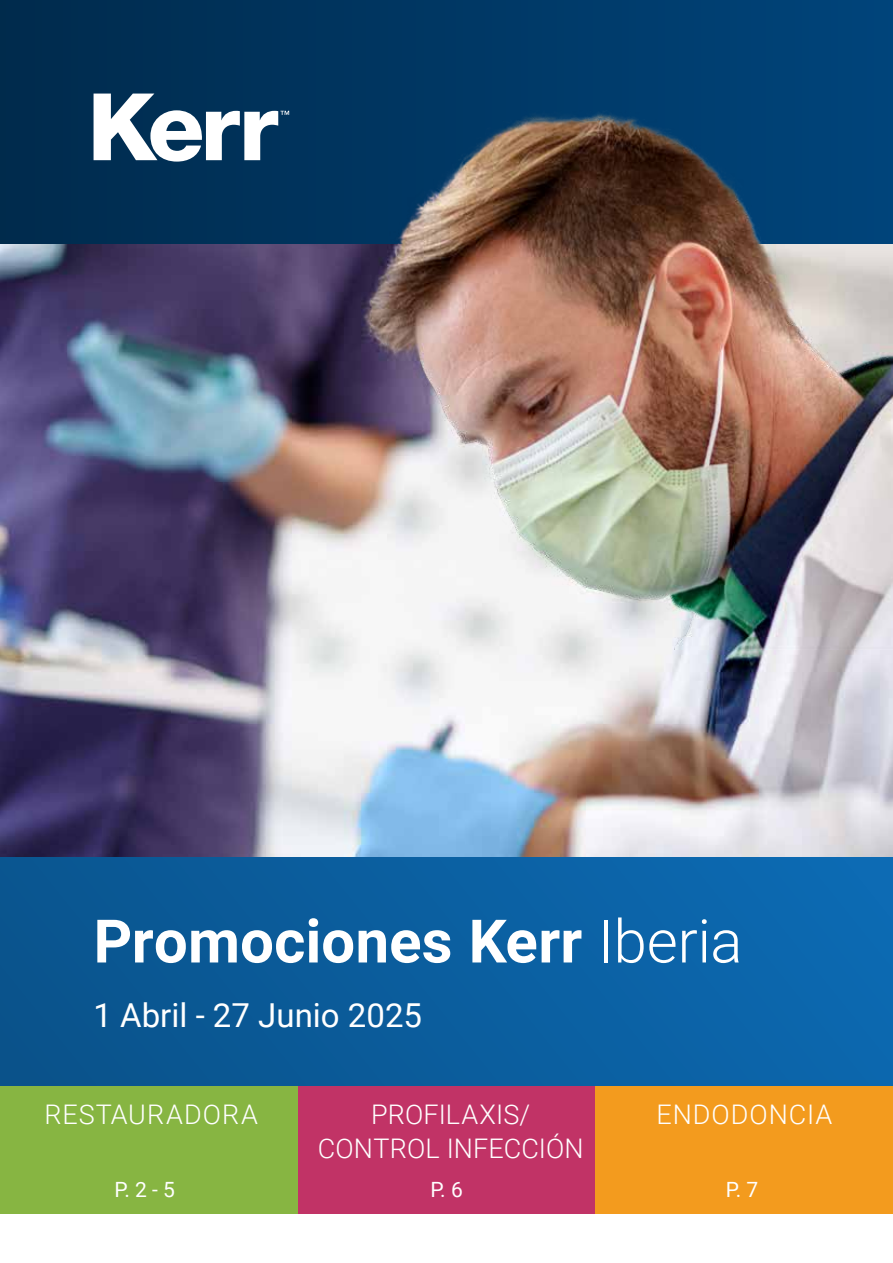
<style>
.page{position:relative;width:893px;height:1263px;background:#fff}
.page>*{position:absolute;margin:0;border:0;box-sizing:border-box;transform-origin:0 0}
.t1{font:700 60px "Roboto";color:#fff}
.t2{font:33px "Roboto";color:#fff}
.t3{font:300 27px "Roboto";letter-spacing:.015em;color:#fff}
.t4{font:300 27px "Roboto";letter-spacing:.035em;color:#fff}
.t5{font:21px "Roboto";color:#fff}
.s1{font-weight:300}
</style>
<div class="page">
<img style="left:0;top:243px;width:893px;height:614px">
<div style="left:0;top:0;width:893px;height:243px;background:#002c4f"></div>
<img style="left:132px;top:0;width:761px;height:649px">
<div style="left:0;top:857px;width:893px;height:229px;background:linear-gradient(to right,#0a538c,#0c69b1)"></div>
<div style="left:595px;top:1086px;width:298px;height:127px;background:#f39b1e"></div>
<div style="left:298px;top:1086px;width:297px;height:127px;background:#c13366"></div>
<div style="left:0;top:1086px;width:298px;height:127px;background:#87b542"></div>
<svg style="left:94px;top:94px;width:195px;height:68px"></svg>
<h1 class="t1" style="left:94px;top:899px;width:650px">Promociones Kerr <span class="s1">Iberia</span></h1>
<p class="t2" style="left:94px;top:992px;width:330px">1 Abril - 27 Junio 2025</p>
<p class="t4" style="left:45px;top:1095px;width:215px">RESTAURADORA</p>
<p class="t3" style="left:371px;top:1095px;width:161px">PROFILAXIS/</p>
<p class="t4" style="left:657px;top:1095px;width:177px">ENDODONCIA</p>
<p class="t3" style="left:318px;top:1129px;width:267px">CONTROL INFECCIÓN</p>
<p class="t5" style="left:114px;top:1175px;width:62px">P. 2 - 5</p>
<p class="t5" style="left:430px;top:1175px;width:34px">P. 6</p>
<p class="t5" style="left:726px;top:1175px;width:34px">P. 7</p>
</div>
